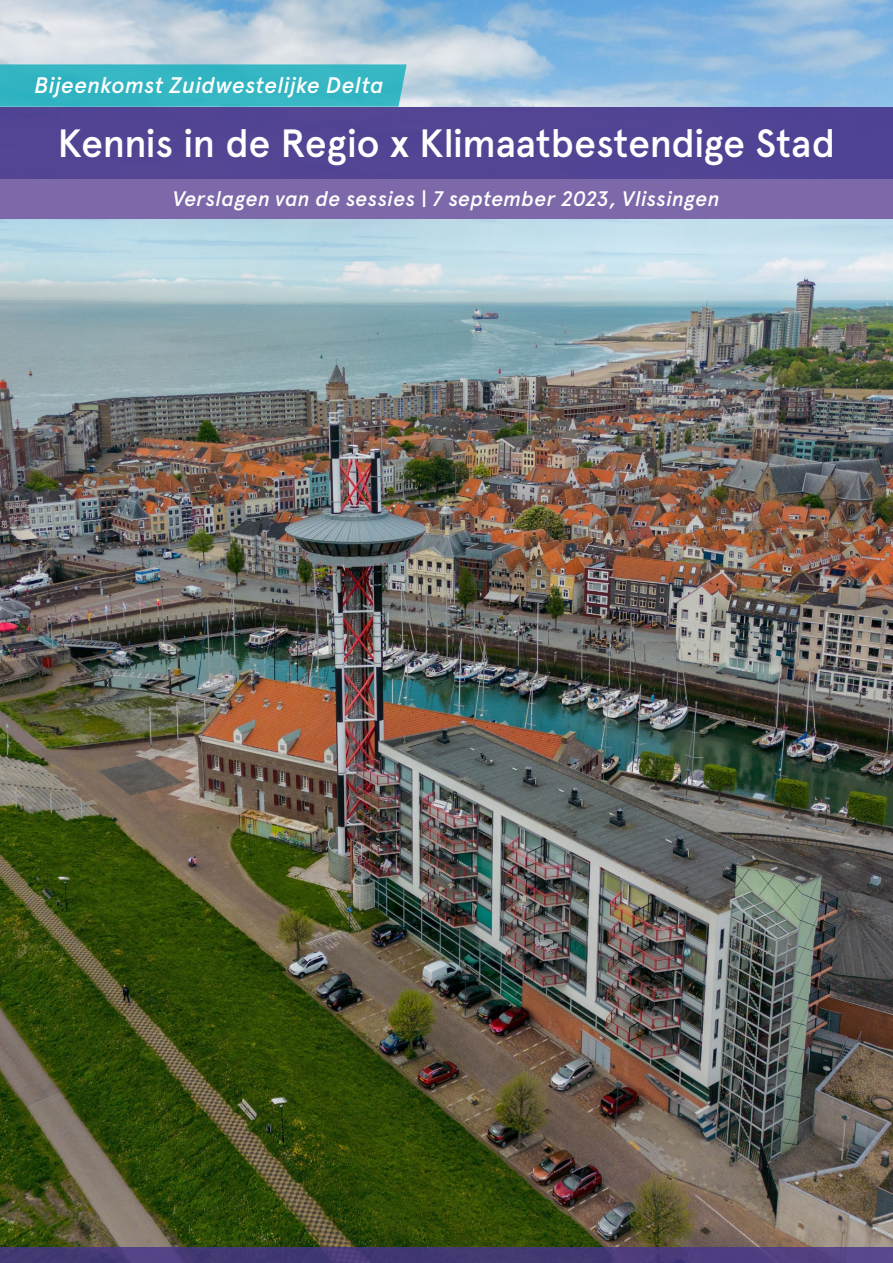
<style>
.page{position:relative;width:893px;height:1263px;background:#fff}
.page>*{position:absolute;margin:0;border:0;box-sizing:border-box;transform-origin:0 0}
.Titel{font:500 39.45px "Apercu Pro";letter-spacing:-.015em;color:#fff}
.Subtitel_voorblad{font:italic 500 22.5px "Apercu Pro";letter-spacing:.005em;color:#fff}
.Ondertitel_voorblad{font:italic 500 21px "Apercu Pro";letter-spacing:.005em;color:#fff}
.s1{font-weight:700}
</style>
<div class="page">
<img style="left:0;top:0;width:893px;height:1247px">
<div style="left:4px;top:107px;width:884px;height:72px;background:#534594"></div>
<div style="left:0;top:179px;width:893px;height:39px;background:#7d69aa"></div>
<svg style="left:0;top:64px;width:407px;height:43px;background:#38b6c4"></svg>
<svg style="left:0;top:1247px;width:893px;height:16px;background:#473b79"></svg>
<p class="Subtitel_voorblad" style="left:34px;top:69px;width:351px">Bijeenkomst Zuidwestelijke Delta</p>
<h1 class="Titel" style="left:58px;top:114px;width:779px">Kennis in de Regio <span class="s1">x</span> Klimaatbestendige Stad</h1>
<h2 class="Ondertitel_voorblad" style="left:173px;top:183px;width:548px">Verslagen van de sessies | 7 september 2023, Vlissingen</h2>
</div>
